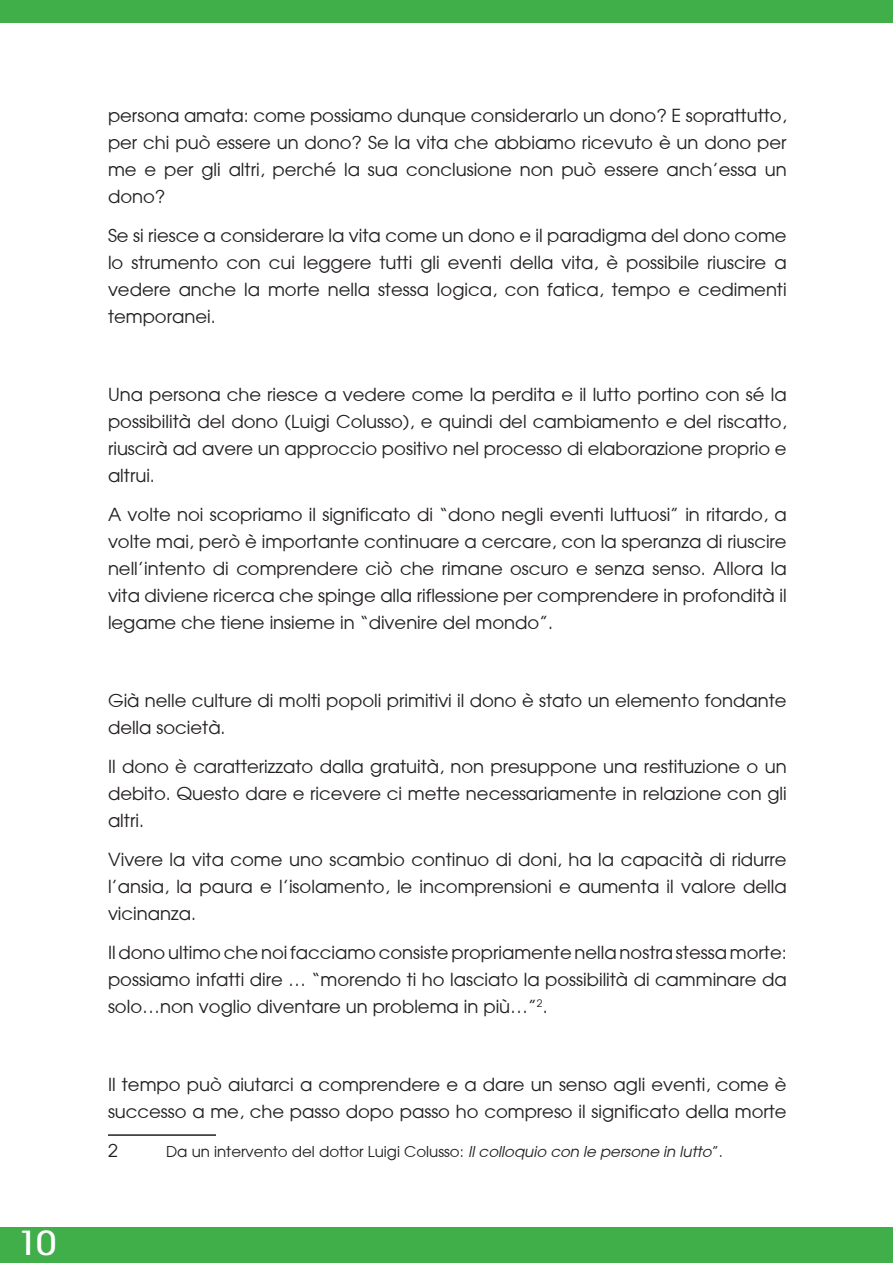
<style>
.page{position:relative;width:893px;height:1263px;background:#fff}
.page>*{position:absolute;margin:0;border:0;box-sizing:border-box;transform-origin:0 0}
.t1{font:700 33px "Avant Garde";color:#fff}
.Paragrafo_elenco{font:18px/27px "Avant Garde";color:#231f20;text-align:justify}
.t2{font:15px "Avant Garde";color:#231f20}
.s1{font-style:italic}
</style>
<div class="page">
<div style="left:0;top:0;width:893px;height:23px;background:#40ae49"></div>
<div style="left:0;top:1227px;width:893px;height:36px;background:#40ae49"></div>
<hr style="left:108px;top:1134px;width:108px;height:2px;background:#231f20">
<h1 class="t1" style="left:17px;top:1222px;width:41px">10</h1>
<p class="Paragrafo_elenco" style="left:108px;top:101px;width:680px">persona amata: come possiamo dunque considerarlo un dono? E soprattutto, per chi può essere un dono? Se la vita che abbiamo ricevuto è un dono per me e per gli altri, perché la sua conclusione non può essere anch’essa un dono?</p>
<p class="Paragrafo_elenco" style="left:108px;top:221px;width:680px">Se si riesce a considerare la vita come un dono e il paradigma del dono come lo strumento con cui leggere tutti gli eventi della vita, è possibile riuscire a vedere anche la morte nella stessa logica, con fatica, tempo e cedimenti temporanei.</p>
<p class="Paragrafo_elenco" style="left:108px;top:380px;width:680px">Una persona che riesce a vedere come la perdita e il lutto portino con sé la possibilità del dono (Luigi Colusso), e quindi del cambiamento e del riscatto, riuscirà ad avere un approccio positivo nel processo di elaborazione proprio e altrui.</p>
<p class="Paragrafo_elenco" style="left:108px;top:500px;width:680px">A volte noi scopriamo il significato di “dono negli eventi luttuosi” in ritardo, a volte mai, però è importante continuare a cercare, con la speranza di riuscire nell’intento di comprendere ciò che rimane oscuro e senza senso. Allora la vita diviene ricerca che spinge alla riflessione per comprendere in profondità il legame che tiene insieme in “divenire del mondo”.</p>
<p class="Paragrafo_elenco" style="left:108px;top:686px;width:680px">Già nelle culture di molti popoli primitivi il dono è stato un elemento fondante della società.</p>
<p class="Paragrafo_elenco" style="left:108px;top:752px;width:680px">Il dono è caratterizzato dalla gratuità, non presuppone una restituzione o un debito. Questo dare e ricevere ci mette necessariamente in relazione con gli altri.</p>
<p class="Paragrafo_elenco" style="left:108px;top:845px;width:680px">Vivere la vita come uno scambio continuo di doni, ha la capacità di ridurre l’ansia, la paura e l’isolamento, le incomprensioni e aumenta il valore della vicinanza.</p>
<p class="Paragrafo_elenco" style="left:108px;top:938px;width:680px">Il dono ultimo che noi facciamo consiste propriamente nella nostra stessa morte: possiamo infatti dire … “morendo ti ho lasciato la possibilità di camminare da solo…non voglio diventare un problema in più…”<sup>2</sup>.</p>
<p class="Paragrafo_elenco" style="left:108px;top:1070px;width:680px">Il tempo può aiutarci a comprendere e a dare un senso agli eventi, come è successo a me, che passo dopo passo ho compreso il significato della morte</p>
<p class="Paragrafo_elenco" style="left:108px;top:1136px;width:11px">2</p>
<p class="t2" style="left:166px;top:1142px;width:558px">Da un intervento del dottor Luigi Colusso: <span class="s1">Il colloquio con le persone in lutto</span>”.</p>
</div>
